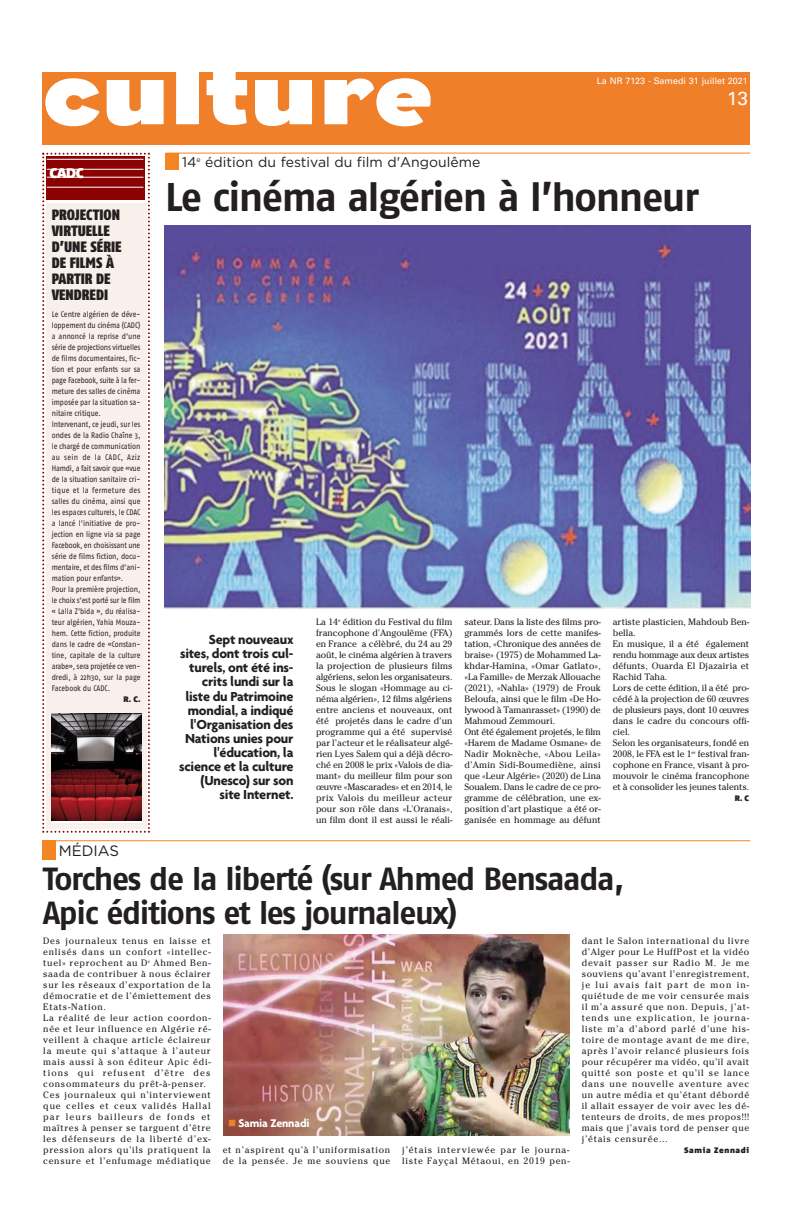
<style>
.page{position:relative;width:792px;height:1224px;background:#fff}
.page>*{position:absolute;margin:0;border:0;box-sizing:border-box;transform-origin:0 0}
.t1{font:700 87.7px "Eagle";color:#fff;scale:1.19 1}
.t2{font:700 40px "Fago No";letter-spacing:-.035em;color:#231f20}
.t3{font:700 32px/34px "Fago No";letter-spacing:-.04em;color:#231f20}
.t4{font:19px "Univers";color:#fff}
.t5{font:900 15px/16px "Fago Co";color:#231f20}
.t6{font:15px "Gotham";color:#231f20}
.t7{font:700 14.1px/14.1px "Agenda";letter-spacing:-.015em;color:#231f20;text-align:right}
.t8{font:14px "Gotham";color:#231f20}
.t9{font:900 14px "Corpid";color:#fff}
.t10{font:700 12px "Agenda";letter-spacing:-.015em;color:#fff}
.t11{font:9.2px/11px "Cheltenham";letter-spacing:.015em;color:#231f20;text-align:justify}
.t12{font:9.2px/11px "Cheltenham";letter-spacing:.08em;color:#231f20}
.t13{font:9.2px/11px "Cheltenham";letter-spacing:.09em;color:#231f20}
.t14{font:9px "Univers";color:#fff}
.t15{font:8px "Fago No";letter-spacing:-.01em;color:#231f20;scale:.9 1}
.t16{font:8px "Fago No";letter-spacing:-.035em;color:#231f20;scale:.9 1}
.t17{font:8px "Fago No";letter-spacing:-.03em;color:#231f20;scale:.9 1}
.t18{font:8px "Fago No";letter-spacing:.03em;color:#231f20;scale:.9 1}
.t19{font:900 8px "Corpid";letter-spacing:.08em;color:#231f20}
.t20{font:8px "Fago No";letter-spacing:.04em;color:#231f20;scale:.9 1}
.s1{color:#f07f29}
</style>
<div class="page">
<div style="left:43px;top:72px;width:707px;height:73px;background:#f07f29"></div>
<div style="left:165px;top:153px;width:14px;height:17px;background:#f38525"></div>
<hr style="left:166px;top:153px;width:584px;height:1px;background:#f38525">
<div style="left:42px;top:840px;width:14px;height:20px;background:#f38525"></div>
<hr style="left:44px;top:840px;width:706px;height:1px;background:#f38525">
<svg style="left:42px;top:153px;width:108px;height:680px"></svg>
<div style="left:46px;top:203px;width:100px;height:625px;background:#f9f0ec"></div>
<div style="left:46px;top:157px;width:98px;height:43px;background:#8b0202"></div>
<hr style="left:47px;top:159px;width:96px;height:1px;background:#fff">
<hr style="left:47px;top:177px;width:96px;height:1px;background:#fff">
<hr style="left:47px;top:169px;width:96px;height:1px;background:#fff">
<hr style="left:47px;top:187px;width:96px;height:1px;background:#fff">
<img style="left:165px;top:226px;width:585px;height:382px">
<img style="left:223px;top:935px;width:346px;height:201px">
<img style="left:52px;top:714px;width:89px;height:107px">
<p class="t1" style="left:43px;top:43px;width:329px">culture</p>
<p class="t14" style="left:597px;top:78px;width:153px">La NR 7123 - Samedi 31 juillet 2021</p>
<p class="t4" style="left:727px;top:92px;width:22px">13</p>
<p class="t9" style="left:50px;top:168px;width:36px">CADC</p>
<p class="t5" style="left:52px;top:208px;width:71px">PROJECTION<br>VIRTUELLE<br>D’UNE SÉRIE<br>DE FILMS À<br>PARTIR DE<br>VENDREDI</p>
<p class="t15" style="left:52px;top:312px;width:100px">Le Centre algérien de déve-</p>
<p class="t15" style="left:52px;top:323px;width:100px">loppement du cinéma (CADC)</p>
<p class="t15" style="left:52px;top:334px;width:100px">a annoncé la reprise d’une</p>
<p class="t15" style="left:52px;top:345px;width:100px">série de projections virtuelles</p>
<p class="t15" style="left:52px;top:356px;width:100px">de films documentaires, fic-</p>
<p class="t15" style="left:52px;top:367px;width:100px">tion et pour enfants sur sa</p>
<p class="t16" style="left:52px;top:378px;width:100px">page Facebook, suite à la fer-</p>
<p class="t15" style="left:52px;top:389px;width:100px">meture des salles de cinéma</p>
<p class="t15" style="left:52px;top:400px;width:100px">imposée par la situation sa-</p>
<p class="t15" style="left:52px;top:411px;width:56px">nitaire critique.</p>
<p class="t15" style="left:52px;top:422px;width:100px">Intervenant, ce jeudi, sur les</p>
<p class="t15" style="left:52px;top:433px;width:100px">ondes de la Radio Chaîne 3,</p>
<p class="t15" style="left:52px;top:444px;width:100px">le chargé de communication</p>
<p class="t20" style="left:52px;top:455px;width:100px">au sein de la CADC, Aziz</p>
<p class="t15" style="left:52px;top:466px;width:100px">Hamdi, a fait savoir que «vue</p>
<p class="t15" style="left:52px;top:477px;width:100px">de la situation sanitaire cri-</p>
<p class="t18" style="left:52px;top:488px;width:100px">tique et la fermeture des</p>
<p class="t15" style="left:52px;top:499px;width:100px">salles du cinéma, ainsi que</p>
<p class="t15" style="left:52px;top:510px;width:100px">les espaces culturels, le CDAC</p>
<p class="t15" style="left:52px;top:521px;width:100px">a lancé l’initiative de pro-</p>
<p class="t15" style="left:52px;top:532px;width:100px">jection en ligne via sa page</p>
<p class="t15" style="left:52px;top:543px;width:100px">Facebook, en choisissant une</p>
<p class="t15" style="left:52px;top:554px;width:100px">série de films fiction, docu-</p>
<p class="t15" style="left:52px;top:565px;width:100px">mentaire, et des films d’ani-</p>
<p class="t15" style="left:52px;top:576px;width:81px">mation pour enfants».</p>
<p class="t15" style="left:52px;top:587px;width:100px">Pour la première projection,</p>
<p class="t15" style="left:52px;top:598px;width:100px">le choix s’est porté sur le film</p>
<p class="t15" style="left:52px;top:609px;width:100px">« Lalla Z'bida », du réalisa-</p>
<p class="t15" style="left:52px;top:620px;width:100px">teur algérien, Yahia Mouza-</p>
<p class="t15" style="left:52px;top:631px;width:100px">hem. Cette fiction, produite</p>
<p class="t15" style="left:52px;top:642px;width:100px">dans le cadre de «Constan-</p>
<p class="t15" style="left:52px;top:653px;width:100px">tine, capitale de la culture</p>
<p class="t17" style="left:52px;top:664px;width:100px">arabe», sera projetée ce ven-</p>
<p class="t15" style="left:52px;top:675px;width:100px">dredi, à 22h30, sur la page</p>
<p class="t15" style="left:52px;top:686px;width:66px">Facebook du CADC.</p>
<p class="t19" style="left:124px;top:696px;width:18px">R. C.</p>
<p class="t6" style="left:59px;top:842px;width:62px">MÉDIAS</p>
<p class="t8" style="left:182px;top:154px;width:300px">14<sup>e</sup> édition du festival du film d'Angoulême</p>
<p class="t2" style="left:165px;top:183px;width:536px">Le cinéma algérien à l’honneur</p>
<p class="t7" style="left:179px;top:632px;width:116px">Sept nouveaux sites, dont trois cul&shy;turels, ont été ins&shy;crits lundi sur la liste du Patrimoine mondial, a indiqué l'Organisation des<br>Nations unies pour l'éducation, la science et la culture (Unesco) sur son site Internet.</p>
<p class="t11" style="left:316px;top:616px;width:138px">La 14<sup>e</sup> édition du Festival du film francophone d'Angoulême (FFA) en France a célèbré, du 24 au 29 août, le cinéma algérien à travers la projection de plusieurs films algériens, selon les organisateurs.<br>Sous le slogan «Hommage au ci&shy;néma algérien», 12 films algériens entre anciens et nouveaux, ont été projetés dans le cadre d’un programme qui a été supervisé par l’acteur et le réalisateur algé&shy;rien Lyes Salem qui a déjà décro&shy;ché en 2008 le prix «Valois de dia&shy;mant» du meilleur film pour son œuvre «Mascarades» et en 2014, le prix Valois du meilleur acteur pour son rôle dans «L'Oranais», un film dont il est aussi le réali-</p>
<p class="t11" style="left:464px;top:616px;width:138px;text-align:left">sateur. Dans la liste des films pro&shy;grammés lors de cette manifes&shy;tation, «Chronique des années de braise» (1975) de Mohammed La&shy;khdar-Hamina, «Omar Gatlato», «La Famille» de Merzak Allouache (2021), «Nahla» (1979) de Frouk<br>Beloufa, ainsi que le film «De Ho&shy;lywood à Tamanrasset» (1990) de<br>Mahmoud Zemmouri.<br>Ont été également projetés, le film «Harem de Madame Osmane» de<br>Nadir Moknèche, «Abou Leila» d’Amin Sidi-Boumediène, ainsi que «Leur Algérie» (2020) de Lina<br>Soualem. Dans le cadre de ce pro&shy;gramme de célébration, une ex&shy;position d’art plastique a été or&shy;ganisée en hommage au défunt</p>
<p class="t11" style="left:613px;top:616px;width:138px;text-align:left">artiste plasticien, Mahdoub Ben&shy;bella.<br>En musique, il a été également rendu hommage aux deux artistes défunts, Ouarda El Djazairia et<br>Rachid Taha.<br>Lors de cette édition, il a été pro&shy;cédé à la projection de 60 œuvres de plusieurs pays, dont 10 œuvres dans le cadre du concours offi&shy;ciel.<br>Selon les organisateurs, fondé en<br>2008, le FFA est le 1<sup>er</sup> festival fran&shy;cophone en France, visant à pro&shy;mouvoir le cinéma francophone et à consolider les jeunes talents.</p>
<p class="t19" style="left:735px;top:795px;width:16px">R. C</p>
<p class="t3" style="left:43px;top:864px;width:583px">Torches de la liberté (sur Ahmed Bensaada,<br>Apic éditions et les journaleux)</p>
<p class="t12" style="left:43px;top:935px;width:169px">Des journaleux tenus en laisse et enlisés dans un confort «intellec&shy;tuel» reprochent au D<sup>r</sup> Ahmed Ben&shy;saada de contribuer à nous éclairer sur les réseaux d’exportation de la démocratie et de l’émiettement des Etats-Nation.<br>La réalité de leur action coordon&shy;née et leur influence en Algérie ré&shy;veillent à chaque article éclaireur la meute qui s’attaque à l’auteur mais aussi à son éditeur Apic édi&shy;tions qui refusent d’être des consommateurs du prêt-à-penser.<br>Ces journaleux qui n’interviewent que celles et ceux validés Hallal par leurs bailleurs de fonds et maîtres à penser se targuent d’être les défenseurs de la liberté d’ex&shy;pression alors qu’ils pratiquent la censure et l’enfumage médiatique</p>
<p class="t10" style="left:228px;top:1116px;width:83px"><span class="s1">■</span> Samia Zennadi</p>
<p class="t12" style="left:223px;top:1144px;width:169px">et n’aspirent qu’à l’uniformisation de la pensée. Je me souviens que</p>
<p class="t13" style="left:402px;top:1144px;width:169px">j’étais interviewée par le journa&shy;liste Fayçal Métaoui, en 2019 pen-</p>
<p class="t11" style="left:582px;top:935px;width:169px">dant le Salon international du livre d’Alger pour Le HuffPost et la vidéo devait passer sur Radio M. Je me souviens qu’avant l’enregistrement, je lui avais fait part de mon in&shy;quiétude de me voir censurée mais il m’a assuré que non. Depuis, j’at&shy;tends une explication, le journa&shy;liste m’a d’abord parlé d’une his&shy;toire de montage avant de me dire, après l’avoir relancé plusieurs fois pour récupérer ma vidéo, qu’il avait quitté son poste et qu’il se lance dans une nouvelle aventure avec un autre média et qu’étant débordé il allait essayer de voir avec les dé&shy;tenteurs de droits, de mes propos!!! mais que j’avais tord de penser que j’étais censurée…</p>
<p class="t19" style="left:684px;top:1147px;width:67px">Samia Zennadi</p>
</div>
